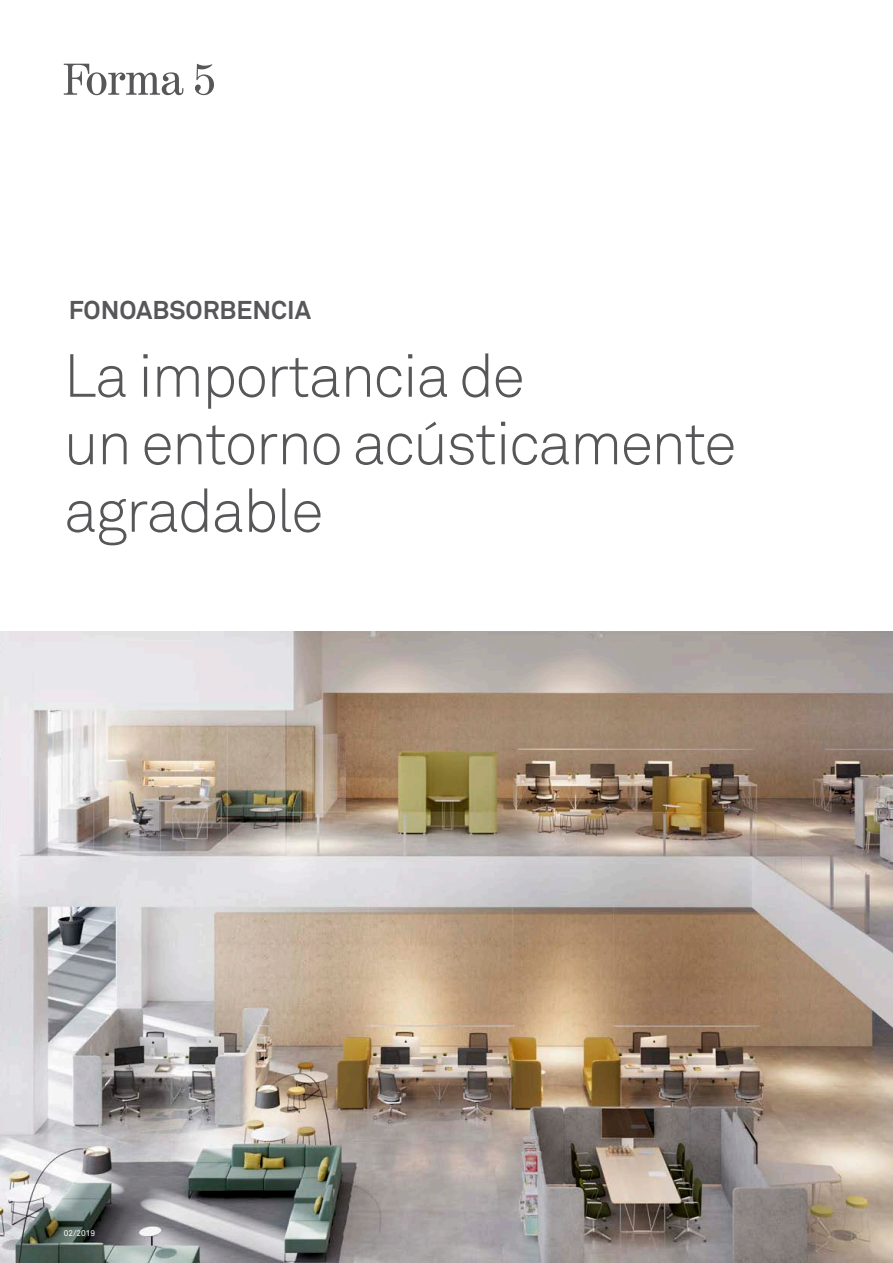
<style>
.page{position:relative;width:893px;height:1263px;background:#fff}
.page>*{position:absolute;margin:0;border:0;box-sizing:border-box;transform-origin:0 0}
.t1{font:300 60px/67.5px "Akkurat";letter-spacing:-.03em;color:#57575a}
.t2{font:700 25.5px "Akkurat";color:#57575a}
.t3{font:8.25px "Akkurat";letter-spacing:-.005em;color:#fff}
</style>
<div class="page">
<img style="left:0;top:631px;width:893px;height:632px">
<svg style="left:64px;top:64px;width:119px;height:31px"></svg>
<svg style="left:195px;top:64px;width:19px;height:31px"></svg>
<p class="t2" style="left:69px;top:294px;width:244px">FONOABSORBENCIA</p>
<p class="t1" style="left:64px;top:341px;width:674px">La importancia de<br>un entorno acústicamente agradable</p>
<p class="t3" style="left:64px;top:1227px;width:33px">02/ 2019</p>
</div>
